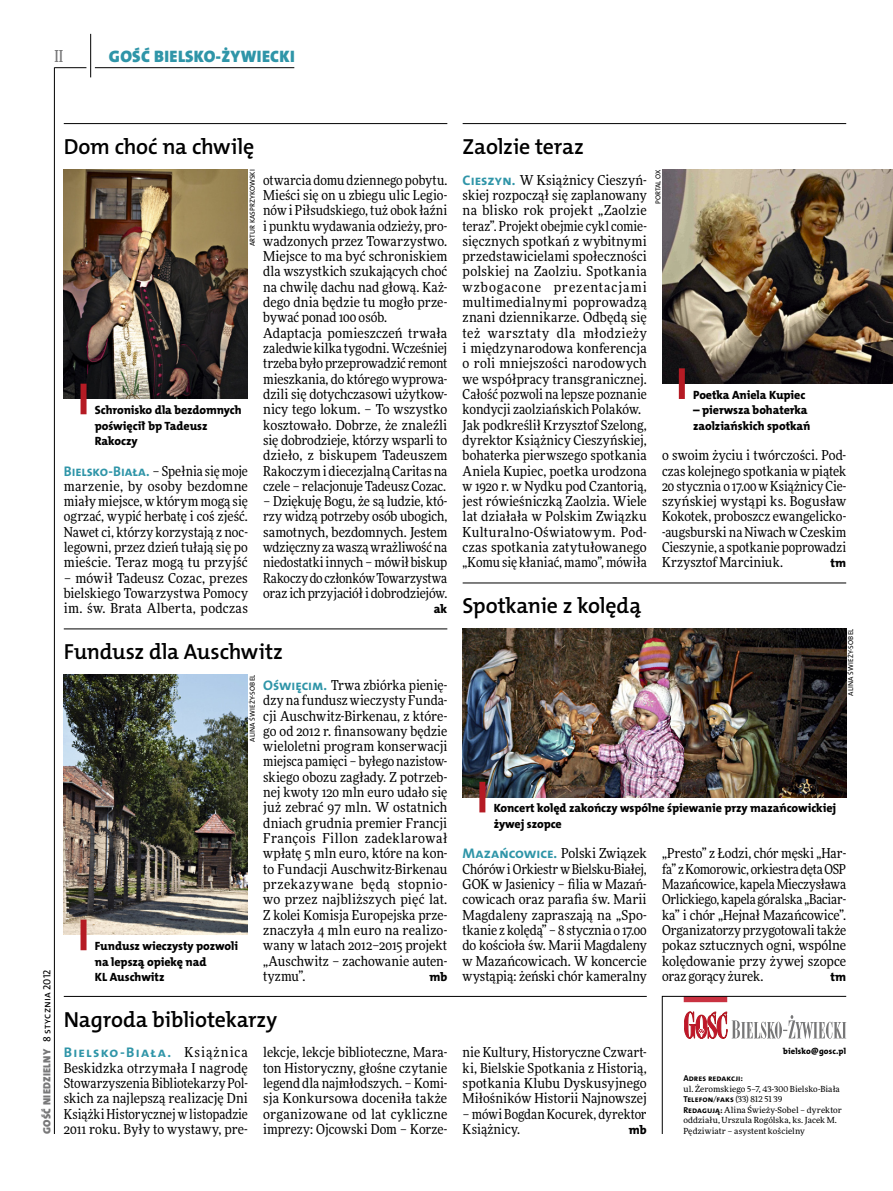
<style>
.page{position:relative;width:893px;height:1191px;background:#fff}
.page>*{position:absolute;margin:0;border:0;box-sizing:border-box;transform-origin:0 0}
.t1{font:21.9px "The Mix HP6 Se Bld";letter-spacing:-.01em;color:#000}
.t2{font:16.65px "The Mix HP9 Blk";letter-spacing:.02em;color:#2f95a8}
.t3{font:500 16.5px "Freeday Narrow";color:#777778;scale:.9 1}
.t4{font:13.95px "The Mix HP7 Bld";letter-spacing:.085em;color:#2f95a8}
.t5{font:13.65px/15.3px "Freeday Narrow News";letter-spacing:.005em;color:#000;text-align:justify}
.t6{font:12.3px "The Mix HP8 Ex Bld";letter-spacing:.005em;color:#000}
.t7{font:12px/15.3px "The Mix HP8 Ex Bld";letter-spacing:-.005em;color:#000}
.t8{font:10.5px "The Mix HP9 Blk";letter-spacing:.025em;color:#777778}
.t9{font:8.55px "The Mix HP8 Ex Bld";letter-spacing:.015em;color:#000}
.t10{font:8.55px "The Mix HP7 Bld";letter-spacing:.005em;color:#000}
.t11{font:8.4px/10.5px "Freeday News";letter-spacing:.01em;color:#000}
.t12{font:7.2px "The Mix HP5 Plain";letter-spacing:.01em;color:#000}
.s1{font-family:"The Mix HP5 Plain";color:#000}
.s2{font-family:"The Mix HP7 Bld";font-size:13.95px;color:#2f95a8}
.s3{font-family:"Freeday Narrow News";font-size:13.65px;color:#000}
.s4{font-family:"The Mix HP7 Bld";font-size:8.55px}
</style>
<div class="page">
<hr style="left:54px;top:67px;width:1px;height:1067px;background:#000">
<hr style="left:90px;top:34px;width:1px;height:43px;background:#000">
<hr style="left:54px;top:67px;width:32px;height:1px;background:#000">
<hr style="left:95px;top:67px;width:199px;height:1px;background:#000">
<svg style="left:662px;top:996px;width:185px;height:138px"></svg>
<hr style="left:64px;top:123px;width:383px;height:1px;background:#000">
<hr style="left:463px;top:123px;width:383px;height:1px;background:#000">
<hr style="left:64px;top:628px;width:383px;height:1px;background:#000">
<img style="left:64px;top:169px;width:184px;height:230px">
<div style="left:81px;top:384px;width:6px;height:30px;background:#b51b24"></div>
<img style="left:64px;top:674px;width:184px;height:261px">
<img style="left:662px;top:169px;width:231px;height:215px">
<img style="left:463px;top:628px;width:383px;height:169px">
<div style="left:679px;top:368px;width:6px;height:31px;background:#b51b24"></div>
<hr style="left:463px;top:583px;width:383px;height:1px;background:#000">
<hr style="left:64px;top:996px;width:583px;height:1px;background:#000">
<div style="left:81px;top:919px;width:6px;height:31px;background:#b51b24"></div>
<div style="left:479px;top:782px;width:6px;height:30px;background:#b51b24"></div>
<p class="t3" style="left:54px;top:46px;width:11px">II</p>
<p class="t2" style="left:109px;top:46px;width:187px">GOŚĆ BIELSKO-ŻYWIECKI</p>
<p class="t8" style="left:40px;top:1134px;width:166px;rotate:-90deg">GOŚĆ NIEDZIELNY <span class="s1">8 stycznia 2012</span></p>
<h1 class="t1" style="left:64px;top:132px;width:192px">Dom choć na chwilę</h1>
<h1 class="t1" style="left:463px;top:132px;width:123px">Zaolzie teraz</h1>
<p class="t12" style="left:248px;top:246px;width:79px;rotate:-90deg">Artur Kasprzykowski</p>
<p class="t5" style="left:263px;top:172px;width:186px;text-align:left">otwarcia domu dziennego pobytu.<br>Mieści się on u zbiegu ulic Legio&shy;nów i Piłsudskiego, tuż obok łaźni i punktu wydawania odzieży, pro&shy;wadzonych przez Towarzystwo.<br>Miejsce to ma być schroniskiem dla wszystkich szukających choć na chwilę dachu nad głową. Każ&shy;dego dnia będzie tu mogło prze&shy;bywać ponad 100 osób.<br>Adaptacja pomieszczeń trwała zaledwie kilka tygodni. Wcześniej trzeba było przeprowadzić remont mieszkania, do którego wyprowa&shy;dzili się dotychczasowi użytkow&shy;nicy tego lokum. – To wszystko kosztowało. Dobrze, że znaleźli się dobrodzieje, którzy wsparli to dzieło, z biskupem Tadeuszem<br>Rakoczym i diecezjalną Caritas na czele – relacjonuje Tadeusz Cozac.</p>
<p class="t5" style="left:263px;top:493px;width:186px">– Dziękuję Bogu, że są ludzie, któ&shy;rzy widzą potrzeby osób ubogich, samotnych, bezdomnych. Jestem wdzięczny za waszą wrażliwość na niedostatki innych – mówił biskup Rakoczy do członków Towarzystwa oraz ich przyjaciół i dobrodziejów.</p>
<p class="t6" style="left:434px;top:601px;width:15px">ak</p>
<p class="t7" style="left:95px;top:403px;width:148px">Schronisko dla bezdomnych poświęcił bp Tadeusz<br>Rakoczy</p>
<p class="t5" style="left:64px;top:463px;width:186px"><span class="s2">Bielsko-Biała.</span> – Spełnia się moje marzenie, by osoby bezdomne miały miejsce, w którym mogą się ogrzać, wypić herbatę i coś zjeść.<br>Nawet ci, którzy korzystają z noc&shy;legowni, przez dzień tułają się po mieście. Teraz mogą tu przyjść</p>
<p class="t5" style="left:64px;top:570px;width:186px">– mówił Tadeusz Cozac, prezes bielskiego Towarzystwa Pomocy im. św. Brata Alberta, podczas</p>
<p class="t5" style="left:463px;top:172px;width:186px;text-align:left"><span class="s2">Cieszyn.</span> W Książnicy Cieszyń&shy;skiej rozpoczął się zaplanowany na blisko rok projekt „Zaolzie teraz”. Projekt obejmie cykl comie&shy;sięcznych spotkań z wybitnymi przedstawicielami społeczności polskiej na Zaolziu. Spotkania wzbogacone prezentacjami multimedialnymi poprowadzą znani dziennikarze. Odbędą się też warsztaty dla młodzieży i międzynarodowa konferencja o roli mniejszości narodowych we współpracy transgranicznej.<br>Całość pozwoli na lepsze poznanie kondycji zaolziańskich Polaków.<br>Jak podkreślił Krzysztof Szelong, dyrektor Książnicy Cieszyńskiej, bohaterka pierwszego spotkania<br>Aniela Kupiec, poetka urodzona w 1920 r. w Nydku pod Czantorią, jest rówieśniczką Zaolzia. Wiele lat działała w Polskim Związku<br>Kulturalno-Oświatowym. Pod&shy;czas spotkania zatytułowanego „Komu się kłaniać, mamo”, mówiła</p>
<h1 class="t1" style="left:463px;top:592px;width:180px">Spotkanie z kolędą</h1>
<p class="t12" style="left:653px;top:204px;width:36px;rotate:-90deg">portal OX</p>
<p class="t7" style="left:693px;top:387px;width:114px">Poetka Aniela Kupiec</p>
<p class="t7" style="left:693px;top:403px;width:119px">– pierwsza bohaterka zaolziańskich spotkań</p>
<p class="t5" style="left:662px;top:447px;width:186px">o swoim życiu i twórczości. Pod&shy;czas kolejnego spotkania w piątek 20 stycznia o 17.00 w Książnicy Cie&shy;szyńskiej wystąpi ks. Bogusław Kokotek, proboszcz ewangelicko--augsburski na Niwach w Czeskim Cieszynie, a spotkanie poprowadzi Krzysztof Marciniuk.</p>
<p class="t6" style="left:830px;top:555px;width:17px">tm</p>
<h1 class="t1" style="left:64px;top:638px;width:221px">Fundusz dla Auschwitz</h1>
<p class="t7" style="left:95px;top:938px;width:145px">Fundusz wieczysty pozwoli na lepszą opiekę nad<br>KL Auschwitz</p>
<p class="t12" style="left:248px;top:742px;width:69px;rotate:-90deg">Alina Świeży-Sobel</p>
<p class="t5" style="left:263px;top:677px;width:186px"><span class="s2">Oświęcim.</span> Trwa zbiórka pienię&shy;dzy na fundusz wieczysty Funda&shy;cji Auschwitz-Birkenau, z które&shy;go od 2012 r. finansowany będzie wieloletni program konserwacji miejsca pamięci – byłego nazistow&shy;skiego obozu zagłady. Z potrzeb&shy;nej kwoty 120 mln euro udało się już zebrać 97 mln. W ostatnich dniach grudnia premier Francji François Fillon zadeklarował wpłatę 5 mln euro, które na kon&shy;to Fundacji Auschwitz-Birkenau przekazywane będą stopnio&shy;wo przez najbliższych pięć lat.<br>Z kolei Komisja Europejska prze&shy;znaczyła 4 mln euro na realizo&shy;wany w latach 2012–2015 projekt „Auschwitz – zachowanie auten&shy;tyzmu”.</p>
<p class="t6" style="left:429px;top:968px;width:19px">mb</p>
<p class="t12" style="left:846px;top:696px;width:69px;rotate:-90deg">Alina Świeży-Sobel</p>
<p class="t7" style="left:494px;top:801px;width:344px">Koncert kolęd zakończy wspólne śpiewanie przy mazańcowickiej żywej szopce</p>
<p class="t5" style="left:463px;top:845px;width:186px"><span class="s2">Mazańcowice.</span> Polski Związek Chórów i Orkiestr w Bielsku-Białej, GOK w Jasienicy – filia w Mazań&shy;cowicach oraz parafia św. Marii Magdaleny zapraszają na „Spo&shy;tkanie z kolędą” – 8 stycznia o 17.00 do kościoła św. Marii Magdaleny w Mazańcowicach. W koncercie wystąpią: żeński chór kameralny</p>
<p class="t5" style="left:662px;top:845px;width:186px">„Presto” z Łodzi, chór męski „Har&shy;fa” z Komorowic, orkiestra dęta OSP Mazańcowice, kapela Mieczysława Orlickiego, kapela góralska „Baciar&shy;ka” i chór „Hejnał Mazańcowice”.<br>Organizatorzy przygotowali także pokaz sztucznych ogni, wspólne kolędowanie przy żywej szopce oraz gorący żurek.</p>
<p class="t6" style="left:830px;top:968px;width:17px">tm</p>
<h1 class="t1" style="left:64px;top:1005px;width:215px">Nagroda bibliotekarzy</h1>
<p class="t4" style="left:64px;top:1043px;width:186px">Bielsko-Biała. <span class="s3">Książnica</span></p>
<p class="t5" style="left:64px;top:1060px;width:186px">Beskidzka otrzymała I nagrodę Stowarzyszenia Bibliotekarzy Pol&shy;skich za najlepszą realizację Dni Książki Historycznej w listopadzie 2011 roku. Były to wystawy, pre-</p>
<p class="t5" style="left:263px;top:1044px;width:186px">lekcje, lekcje biblioteczne, Mara&shy;ton Historyczny, głośne czytanie legend dla najmłodszych. – Komi&shy;sja Konkursowa doceniła także organizowane od lat cykliczne imprezy: Ojcowski Dom – Korze-</p>
<p class="t5" style="left:463px;top:1044px;width:186px">nie Kultury, Historyczne Czwart&shy;ki, Bielskie Spotkania z Historią, spotkania Klubu Dyskusyjnego Miłośników Historii Najnowszej</p>
<p class="t5" style="left:463px;top:1106px;width:186px">– mówi Bogdan Kocurek, dyrektor<br>Książnicy.</p>
<p class="t6" style="left:629px;top:1122px;width:19px">mb</p>
<p class="t9" style="left:783px;top:1045px;width:65px">bielsko@gosc.pl</p>
<p class="t10" style="left:683px;top:1073px;width:61px">Adres redakcji:</p>
<p class="t11" style="left:683px;top:1083px;width:160px">ul. Żeromskiego 5–7, 43-300 Bielsko-Biała <span class="s4">Telefon</span>/<span class="s4">faks</span> (33) 812 51 39<br><span class="s4">Redagują:</span> Alina Świeży-Sobel – dyrektor oddziału, Urszula Rogólska, ks. Jacek M.<br>Pędziwiatr – asystent kościelny</p>
</div>
